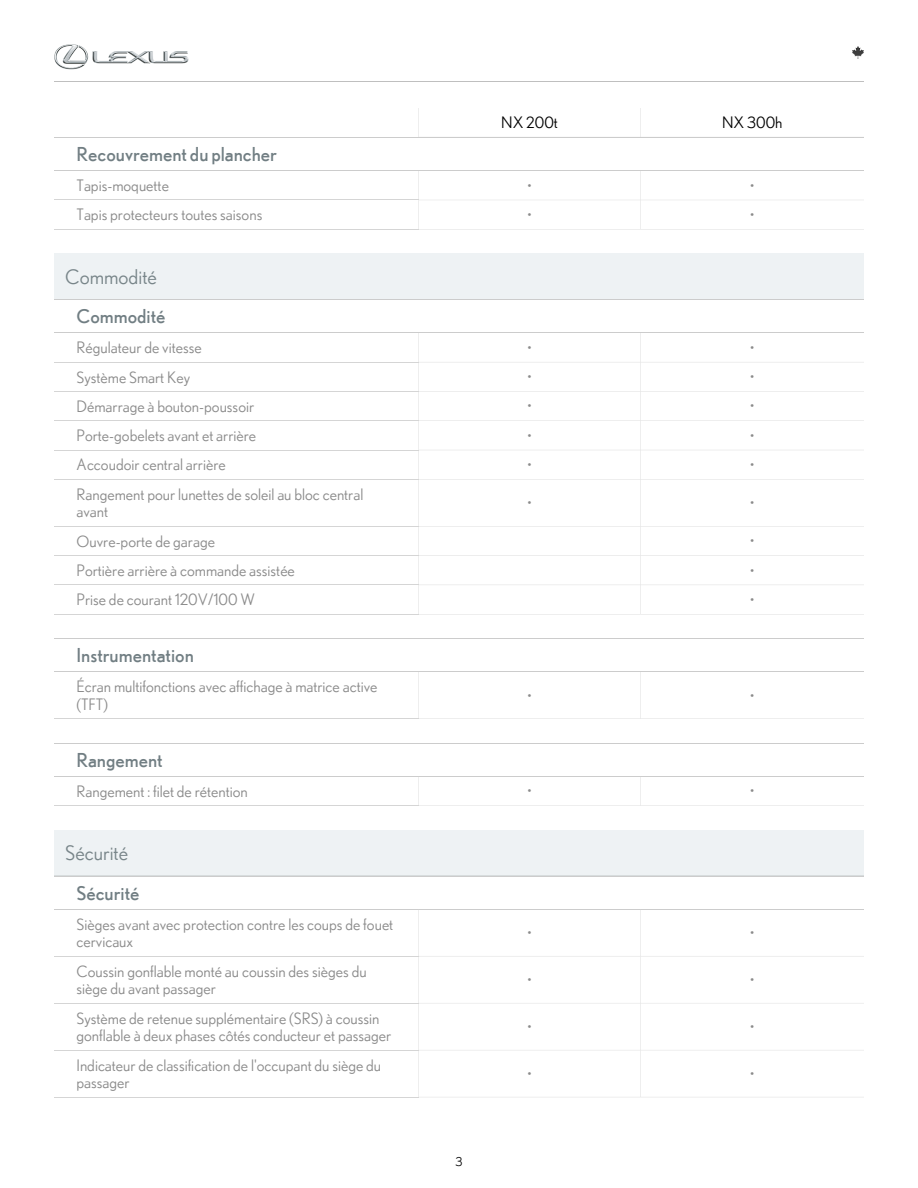
<style>
.page{position:relative;width:918px;height:1188px;background:#fff}
.page>*{position:absolute;margin:0;border:0;box-sizing:border-box;transform-origin:0 0}
.t1{font:20.25px "Nobel";color:#788589}
.t2{font:19.2px "Nobel";color:#717e83}
.t3{font:15.75px/17.7px "Nobel";color:#8b8b8b}
.t4{font:15.75px "Nobel";color:#000}
.t5{font:14.7px "Nobel";color:#8b8b8b}
.t6{font:12.3px "Nobel";color:#000}
</style>
<div class="page">
<hr style="left:54px;top:81px;width:810px;height:1px;background:#bfbfbf">
<svg style="left:853px;top:46px;width:11px;height:12px"></svg>
<img style="left:54px;top:45px;width:135px;height:25px">
<svg style="left:418px;top:108px;width:1px;height:29px"></svg>
<svg style="left:640px;top:108px;width:1px;height:29px"></svg>
<hr style="left:54px;top:137px;width:810px;height:1px;background:#ccc">
<hr style="left:54px;top:170px;width:810px;height:1px;background:#ccc">
<hr style="left:54px;top:200px;width:364px;height:1px;background:#d5d5d5">
<svg style="left:418px;top:171px;width:1px;height:29px"></svg>
<hr style="left:418px;top:200px;width:222px;height:1px;background:#d5d5d5">
<svg style="left:640px;top:171px;width:1px;height:29px"></svg>
<hr style="left:640px;top:200px;width:224px;height:1px;background:#d5d5d5">
<hr style="left:54px;top:229px;width:364px;height:1px;background:#d5d5d5">
<hr style="left:418px;top:200px;width:1px;height:30px;background:#d5d5d5">
<hr style="left:418px;top:229px;width:222px;height:1px;background:#d5d5d5">
<hr style="left:640px;top:200px;width:1px;height:30px;background:#d5d5d5">
<hr style="left:640px;top:229px;width:224px;height:1px;background:#d5d5d5">
<div style="left:54px;top:254px;width:810px;height:45px;background:#eef2f4"></div>
<hr style="left:54px;top:299px;width:810px;height:1px;background:#ccc">
<hr style="left:54px;top:333px;width:810px;height:1px;background:#ccc">
<hr style="left:54px;top:362px;width:364px;height:1px;background:#d5d5d5">
<svg style="left:418px;top:333px;width:1px;height:29px"></svg>
<hr style="left:418px;top:362px;width:222px;height:1px;background:#d5d5d5">
<svg style="left:640px;top:333px;width:1px;height:29px"></svg>
<hr style="left:640px;top:362px;width:224px;height:1px;background:#d5d5d5">
<hr style="left:54px;top:391px;width:364px;height:1px;background:#d5d5d5">
<hr style="left:418px;top:362px;width:1px;height:30px;background:#d5d5d5">
<hr style="left:418px;top:391px;width:222px;height:1px;background:#d5d5d5">
<hr style="left:640px;top:362px;width:1px;height:30px;background:#d5d5d5">
<hr style="left:640px;top:391px;width:224px;height:1px;background:#d5d5d5">
<hr style="left:54px;top:421px;width:364px;height:1px;background:#d5d5d5">
<hr style="left:418px;top:421px;width:222px;height:1px;background:#d5d5d5">
<hr style="left:640px;top:421px;width:224px;height:1px;background:#d5d5d5">
<hr style="left:54px;top:450px;width:364px;height:1px;background:#d5d5d5">
<svg style="left:418px;top:392px;width:1px;height:58px"></svg>
<hr style="left:418px;top:450px;width:222px;height:1px;background:#d5d5d5">
<svg style="left:640px;top:392px;width:1px;height:58px"></svg>
<hr style="left:640px;top:450px;width:224px;height:1px;background:#d5d5d5">
<hr style="left:54px;top:479px;width:364px;height:1px;background:#d5d5d5">
<hr style="left:418px;top:450px;width:1px;height:30px;background:#d5d5d5">
<hr style="left:418px;top:479px;width:222px;height:1px;background:#d5d5d5">
<hr style="left:640px;top:450px;width:1px;height:30px;background:#d5d5d5">
<hr style="left:640px;top:479px;width:224px;height:1px;background:#d5d5d5">
<hr style="left:54px;top:526px;width:364px;height:1px;background:#d5d5d5">
<hr style="left:418px;top:480px;width:1px;height:46px;background:#d5d5d5">
<hr style="left:418px;top:526px;width:222px;height:1px;background:#d5d5d5">
<hr style="left:640px;top:480px;width:1px;height:46px;background:#d5d5d5">
<hr style="left:640px;top:526px;width:224px;height:1px;background:#d5d5d5">
<hr style="left:54px;top:555px;width:364px;height:1px;background:#d5d5d5">
<hr style="left:418px;top:526px;width:1px;height:30px;background:#d5d5d5">
<hr style="left:418px;top:555px;width:222px;height:1px;background:#d5d5d5">
<hr style="left:640px;top:526px;width:1px;height:30px;background:#d5d5d5">
<hr style="left:640px;top:555px;width:224px;height:1px;background:#d5d5d5">
<hr style="left:54px;top:585px;width:364px;height:1px;background:#d5d5d5">
<hr style="left:418px;top:585px;width:222px;height:1px;background:#d5d5d5">
<hr style="left:640px;top:585px;width:224px;height:1px;background:#d5d5d5">
<hr style="left:54px;top:614px;width:364px;height:1px;background:#d5d5d5">
<svg style="left:418px;top:556px;width:1px;height:58px"></svg>
<hr style="left:418px;top:614px;width:222px;height:1px;background:#d5d5d5">
<svg style="left:640px;top:556px;width:1px;height:58px"></svg>
<hr style="left:640px;top:614px;width:224px;height:1px;background:#d5d5d5">
<hr style="left:54px;top:638px;width:810px;height:1px;background:#ccc">
<hr style="left:54px;top:672px;width:810px;height:1px;background:#ccc">
<hr style="left:54px;top:719px;width:364px;height:1px;background:#d5d5d5">
<hr style="left:418px;top:672px;width:1px;height:47px;background:#d5d5d5">
<hr style="left:418px;top:719px;width:222px;height:1px;background:#d5d5d5">
<hr style="left:640px;top:672px;width:1px;height:47px;background:#d5d5d5">
<hr style="left:640px;top:719px;width:224px;height:1px;background:#d5d5d5">
<hr style="left:54px;top:743px;width:810px;height:1px;background:#ccc">
<hr style="left:54px;top:776px;width:810px;height:1px;background:#ccc">
<hr style="left:54px;top:806px;width:364px;height:1px;background:#d5d5d5">
<svg style="left:418px;top:777px;width:1px;height:29px"></svg>
<hr style="left:418px;top:806px;width:222px;height:1px;background:#d5d5d5">
<svg style="left:640px;top:777px;width:1px;height:29px"></svg>
<hr style="left:640px;top:806px;width:224px;height:1px;background:#d5d5d5">
<div style="left:54px;top:830px;width:810px;height:46px;background:#eef2f4"></div>
<hr style="left:54px;top:875px;width:810px;height:1px;background:#d7dcdd">
<hr style="left:54px;top:876px;width:810px;height:1px;background:#ccc">
<hr style="left:54px;top:909px;width:810px;height:1px;background:#ccc">
<hr style="left:54px;top:956px;width:364px;height:1px;background:#d5d5d5">
<hr style="left:418px;top:909px;width:1px;height:47px;background:#d5d5d5">
<hr style="left:418px;top:956px;width:222px;height:1px;background:#d5d5d5">
<hr style="left:640px;top:909px;width:1px;height:47px;background:#d5d5d5">
<hr style="left:640px;top:956px;width:224px;height:1px;background:#d5d5d5">
<hr style="left:54px;top:1003px;width:364px;height:1px;background:#d5d5d5">
<hr style="left:418px;top:956px;width:1px;height:47px;background:#d5d5d5">
<hr style="left:418px;top:1003px;width:222px;height:1px;background:#d5d5d5">
<hr style="left:640px;top:956px;width:1px;height:47px;background:#d5d5d5">
<hr style="left:640px;top:1003px;width:224px;height:1px;background:#d5d5d5">
<hr style="left:54px;top:1050px;width:364px;height:1px;background:#d5d5d5">
<hr style="left:418px;top:1003px;width:1px;height:47px;background:#d5d5d5">
<hr style="left:418px;top:1050px;width:222px;height:1px;background:#d5d5d5">
<hr style="left:640px;top:1003px;width:1px;height:47px;background:#d5d5d5">
<hr style="left:640px;top:1050px;width:224px;height:1px;background:#d5d5d5">
<hr style="left:54px;top:1097px;width:364px;height:1px;background:#d5d5d5">
<hr style="left:418px;top:1050px;width:1px;height:47px;background:#d5d5d5">
<hr style="left:418px;top:1097px;width:222px;height:1px;background:#d5d5d5">
<hr style="left:640px;top:1050px;width:1px;height:47px;background:#d5d5d5">
<hr style="left:640px;top:1097px;width:224px;height:1px;background:#d5d5d5">
<p class="t4" style="left:501px;top:116px;width:58px">NX 200t</p>
<p class="t4" style="left:722px;top:116px;width:62px">NX 300h</p>
<p class="t2" style="left:76px;top:146px;width:202px">Recouvrement du plancher</p>
<p class="t3" style="left:76px;top:178px;width:94px">Tapis-moquette</p>
<p class="t5" style="left:527px;top:179px;width:6px">•</p>
<p class="t5" style="left:750px;top:179px;width:6px">•</p>
<p class="t3" style="left:76px;top:207px;width:187px">Tapis protecteurs toutes saisons</p>
<p class="t5" style="left:527px;top:208px;width:6px">•</p>
<p class="t5" style="left:750px;top:208px;width:6px">•</p>
<p class="t1" style="left:65px;top:267px;width:93px">Commodité</p>
<p class="t2" style="left:76px;top:308px;width:91px">Commodité</p>
<p class="t3" style="left:76px;top:340px;width:127px">Régulateur de vitesse</p>
<p class="t5" style="left:527px;top:341px;width:6px">•</p>
<p class="t5" style="left:750px;top:341px;width:6px">•</p>
<p class="t3" style="left:76px;top:369px;width:115px">Système Smart Key</p>
<p class="t5" style="left:527px;top:370px;width:6px">•</p>
<p class="t5" style="left:750px;top:370px;width:6px">•</p>
<p class="t3" style="left:76px;top:398px;width:179px">Démarrage à bouton-poussoir</p>
<p class="t5" style="left:527px;top:400px;width:6px">•</p>
<p class="t5" style="left:750px;top:400px;width:6px">•</p>
<p class="t3" style="left:76px;top:428px;width:181px">Porte-gobelets avant et arrière</p>
<p class="t5" style="left:527px;top:429px;width:6px">•</p>
<p class="t5" style="left:750px;top:429px;width:6px">•</p>
<p class="t3" style="left:76px;top:457px;width:151px">Accoudoir central arrière</p>
<p class="t5" style="left:527px;top:458px;width:6px">•</p>
<p class="t5" style="left:750px;top:458px;width:6px">•</p>
<p class="t3" style="left:76px;top:486px;width:288px">Rangement pour lunettes de soleil au bloc central avant</p>
<p class="t5" style="left:527px;top:496px;width:6px">•</p>
<p class="t5" style="left:750px;top:496px;width:6px">•</p>
<p class="t3" style="left:76px;top:533px;width:140px">Ouvre-porte de garage</p>
<p class="t5" style="left:750px;top:535px;width:6px">•</p>
<p class="t3" style="left:76px;top:562px;width:220px">Portière arrière à commande assistée</p>
<p class="t5" style="left:750px;top:564px;width:6px">•</p>
<p class="t3" style="left:76px;top:592px;width:180px">Prise de courant 120V/100 W</p>
<p class="t5" style="left:750px;top:593px;width:6px">•</p>
<p class="t2" style="left:76px;top:647px;width:119px">Instrumentation</p>
<p class="t3" style="left:76px;top:679px;width:303px">Écran multifonctions avec affichage à matrice active (TFT)</p>
<p class="t5" style="left:527px;top:689px;width:6px">•</p>
<p class="t5" style="left:750px;top:689px;width:6px">•</p>
<p class="t2" style="left:76px;top:752px;width:88px">Rangement</p>
<p class="t3" style="left:76px;top:783px;width:173px">Rangement : filet de rétention</p>
<p class="t5" style="left:527px;top:785px;width:6px">•</p>
<p class="t5" style="left:750px;top:785px;width:6px">•</p>
<p class="t1" style="left:65px;top:844px;width:64px">Sécurité</p>
<p class="t2" style="left:76px;top:884px;width:65px">Sécurité</p>
<p class="t3" style="left:76px;top:916px;width:318px">Sièges avant avec protection contre les coups de fouet cervicaux</p>
<p class="t3" style="left:76px;top:963px;width:292px">Coussin gonflable monté au coussin des sièges du siège du avant passager</p>
<p class="t3" style="left:76px;top:1010px;width:316px">Système de retenue supplémentaire (SRS) à coussin gonflable à deux phases côtés conducteur et passager</p>
<p class="t3" style="left:76px;top:1057px;width:306px">Indicateur de classification de l'occupant du siège du passager</p>
<p class="t6" style="left:455px;top:1156px;width:9px">3</p>
<p class="t5" style="left:527px;top:926px;width:6px">•</p>
<p class="t5" style="left:750px;top:926px;width:6px">•</p>
<p class="t5" style="left:527px;top:973px;width:6px">•</p>
<p class="t5" style="left:750px;top:973px;width:6px">•</p>
<p class="t5" style="left:527px;top:1020px;width:6px">•</p>
<p class="t5" style="left:750px;top:1020px;width:6px">•</p>
<p class="t5" style="left:527px;top:1067px;width:6px">•</p>
<p class="t5" style="left:750px;top:1067px;width:6px">•</p>
</div>
